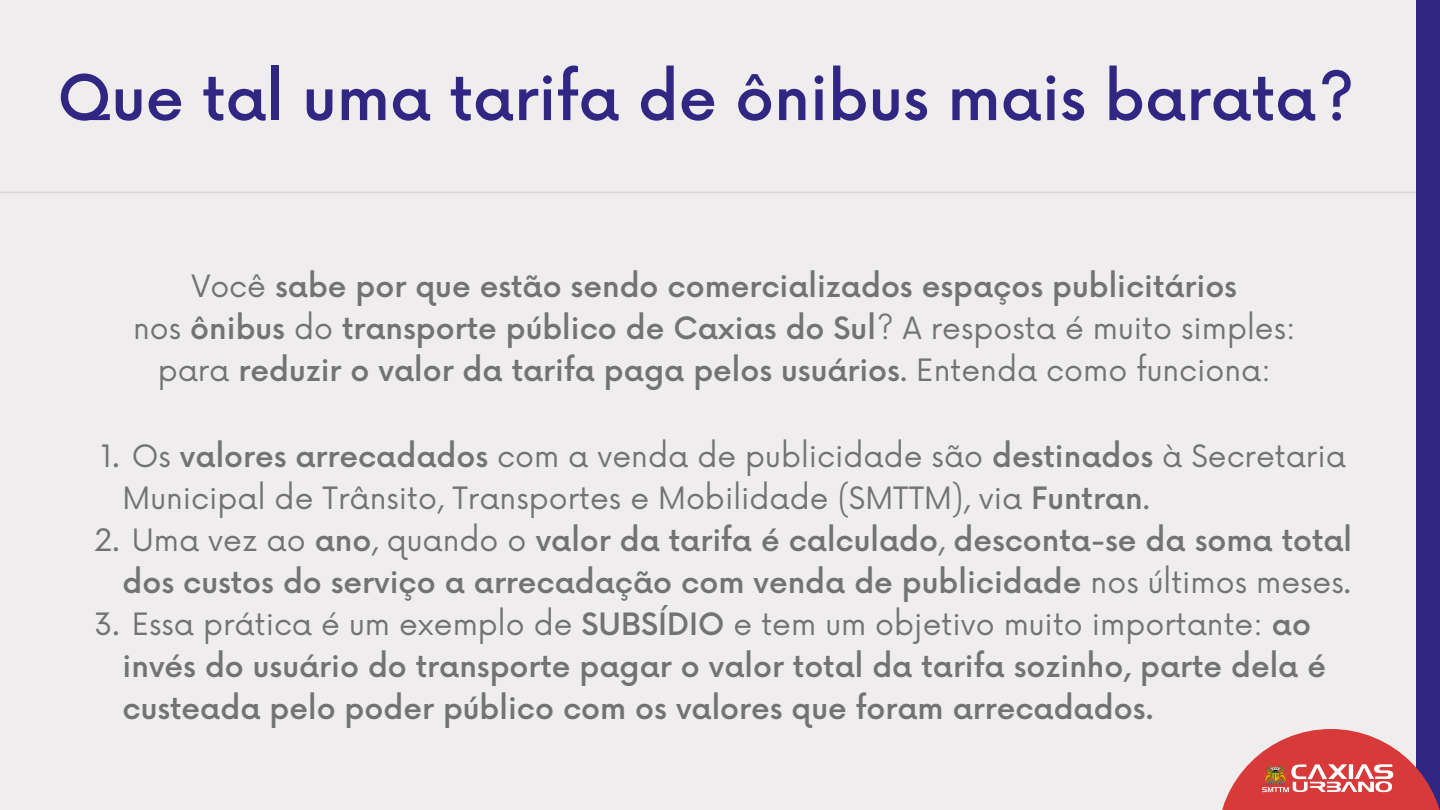
<style>
.page{position:relative;width:1440px;height:810px;background:#efeded}
.page>*{position:absolute;margin:0;border:0;box-sizing:border-box;transform-origin:0 0}
.t1{font:500 61.3px "Now";color:#312783}
.t2{font:500 30px/42px "Now";color:#737373;text-align:right}
.t3{font:30px/42px "Now";color:#737373}
.s1{font-weight:400}
.s2{font-weight:500}
</style>
<div class="page">
<hr style="left:0;top:192px;width:1440px;height:1px;background:#d6d6d6">
<div style="left:1416px;top:0;width:24px;height:810px;background:#312783"></div>
<svg style="left:1222px;top:729px;width:218px;height:81px"></svg>
<img style="left:1247px;top:758px;width:163px;height:42px">
<p class="t1" style="left:57px;top:65px;width:1299px">Que tal uma tarifa de ônibus mais barata?</p>
<p class="t2" style="left:191px;top:267px;width:1047px"><span class="s1">Você</span> sabe por que estão sendo comercializados espaços publicitários</p>
<p class="t2" style="left:133px;top:309px;width:1164px"><span class="s1">nos</span> ônibus <span class="s1">do</span> transporte público de Caxias do Sul<span class="s1">? A resposta é muito simples:</span></p>
<p class="t2" style="left:158px;top:351px;width:1115px"><span class="s1">para</span> reduzir o valor da tarifa paga pelos usuários<span class="s1">. Entenda como funciona:</span></p>
<p class="t3" style="left:123px;top:436px;width:1225px;text-indent:-22px">1. Os <span class="s2">valores arrecadados</span> com a venda de publicidade são <span class="s2">destinados</span> à Secretaria<br>Municipal de Trânsito, Transportes e Mobilidade (SMTTM), via <span class="s2">Funtran</span>.</p>
<p class="t2" style="left:94px;top:521px;width:1260px"><span class="s1">2. Uma vez ao</span> ano<span class="s1">, quando o</span> valor da tarifa é calculado<span class="s1">,</span> desconta-se da soma total dos custos do serviço a arrecadação com venda de publicidade <span class="s1">nos últimos meses.</span></p>
<p class="t2" style="left:123px;top:605px;width:1205px;text-align:left;text-indent:-29px"><span class="s1">3. Essa prática é um exemplo de</span> SUBSÍDIO <span class="s1">e tem um objetivo muito importante:</span> ao invés do usuário do transporte pagar o valor total da tarifa sozinho, parte dela é custeada pelo poder público com os valores que foram arrecadados.</p>
</div>
